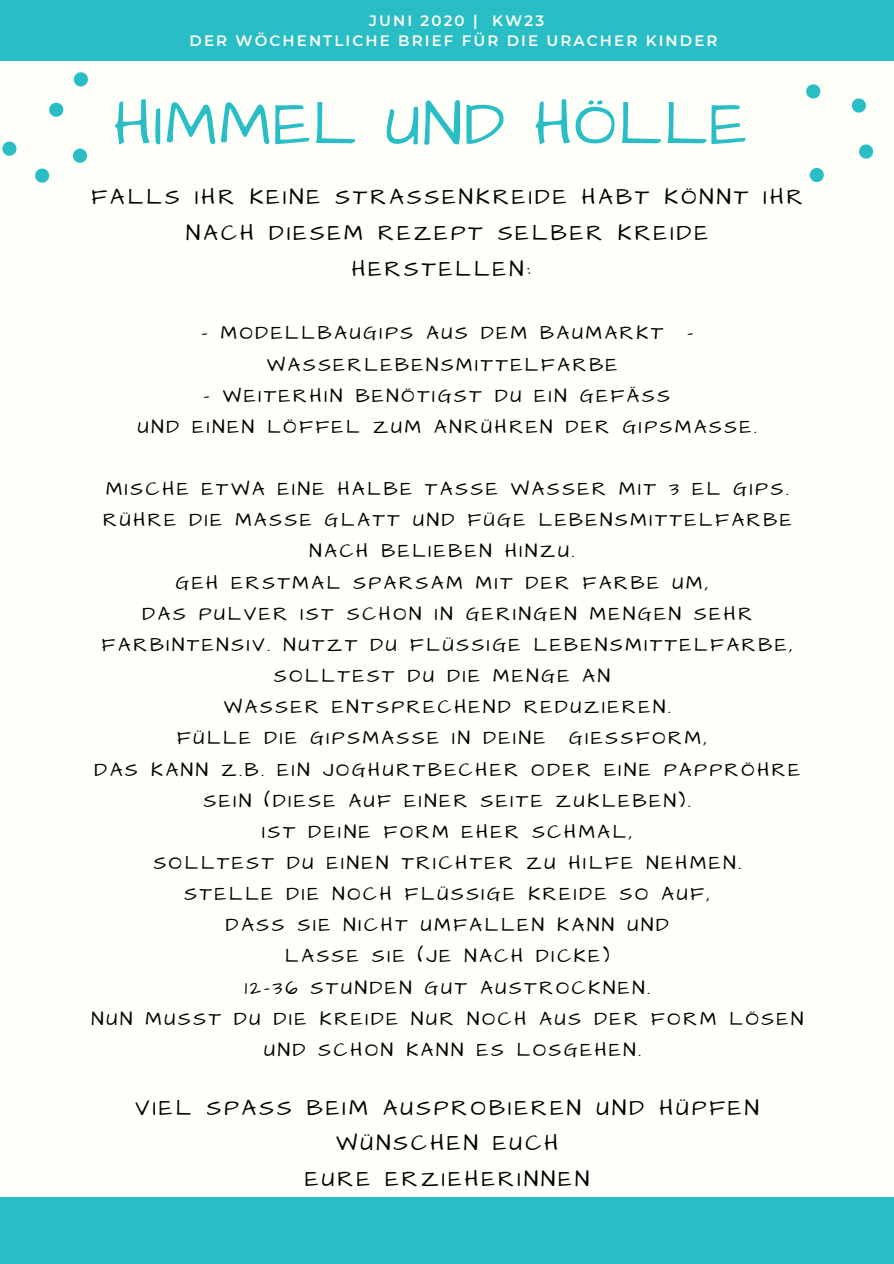
<style>
.page{position:relative;width:894px;height:1264px;background:#fff}
.page>*{position:absolute;margin:0;border:0;box-sizing:border-box;transform-origin:0 0}
.t1{font:63px "Architects Daughter";letter-spacing:.03em;color:#29bdc5}
.t2{font:22.5px/35.8px "Architects Daughter";letter-spacing:.14em;color:#000;text-align:center}
.t3{font:19.5px/31.2px "Architects Daughter";letter-spacing:.14em;color:#000;text-align:center}
.t4{font:600 15px/20.2px "Montserrat";letter-spacing:.14em;color:#fffff9;text-align:center}
</style>
<div class="page">
<div style="left:0;top:0;width:893px;height:1263px;background:#fffff9"></div>
<div style="left:0;top:0;width:893px;height:60px;background:#29bdc5"></div>
<svg style="left:2px;top:142px;width:14px;height:14px"></svg>
<svg style="left:73px;top:149px;width:14px;height:14px"></svg>
<svg style="left:74px;top:72px;width:14px;height:14px"></svg>
<svg style="left:49px;top:103px;width:14px;height:14px"></svg>
<svg style="left:35px;top:168px;width:14px;height:15px"></svg>
<svg style="left:859px;top:144px;width:13px;height:15px"></svg>
<svg style="left:806px;top:84px;width:14px;height:14px"></svg>
<svg style="left:851px;top:98px;width:14px;height:15px"></svg>
<svg style="left:809px;top:168px;width:14px;height:14px"></svg>
<div style="left:0;top:1197px;width:893px;height:66px;background:#29bdc5"></div>
<p class="t4" style="left:189px;top:10px;width:529px">JUNI 2020 | KW23<br>DER WÖCHENTLICHE BRIEF FÜR DIE URACHER KINDER</p>
<h1 class="t1" style="left:114px;top:82px;width:634px">HIMMEL UND HÖLLE</h1>
<p class="t2" style="left:91px;top:180px;width:712px">FALLS IHR KEINE STRASSENKREIDE HABT KÖNNT IHR<br>NACH DIESEM REZEPT SELBER KREIDE<br>HERSTELLEN:</p>
<p class="t3" style="left:201px;top:318px;width:493px">- MODELLBAUGIPS AUS DEM BAUMARKT -<br>WASSERLEBENSMITTELFARBE</p>
<p class="t3" style="left:138px;top:380px;width:620px;text-align:left;text-indent:66px">- WEITERHIN BENÖTIGST DU EIN GEFÄSS<br>UND EINEN LÖFFEL ZUM ANRÜHREN DER GIPSMASSE.</p>
<p class="t3" style="left:91px;top:474px;width:713px">MISCHE ETWA EINE HALBE TASSE WASSER MIT 3 EL GIPS.<br>RÜHRE DIE MASSE GLATT UND FÜGE LEBENSMITTELFARBE NACH BELIEBEN HINZU.<br>GEH ERSTMAL SPARSAM MIT DER FARBE UM,<br>DAS PULVER IST SCHON IN GERINGEN MENGEN SEHR FARBINTENSIV. NUTZT DU FLÜSSIGE LEBENSMITTELFARBE, SOLLTEST DU DIE MENGE AN<br>WASSER ENTSPRECHEND REDUZIEREN.<br>FÜLLE DIE GIPSMASSE IN DEINE GIESSFORM,<br>DAS KANN Z.B. EIN JOGHURTBECHER ODER EINE PAPPRÖHRE SEIN (DIESE AUF EINER SEITE ZUKLEBEN).<br>IST DEINE FORM EHER SCHMAL,<br>SOLLTEST DU EINEN TRICHTER ZU HILFE NEHMEN.<br>STELLE DIE NOCH FLÜSSIGE KREIDE SO AUF,<br>DASS SIE NICHT UMFALLEN KANN UND<br>LASSE SIE (JE NACH DICKE)<br>12-36 STUNDEN GUT AUSTROCKNEN.<br>NUN MUSST DU DIE KREIDE NUR NOCH AUS DER FORM LÖSEN UND SCHON KANN ES LOSGEHEN.</p>
<p class="t2" style="left:135px;top:1089px;width:624px">VIEL SPASS BEIM AUSPROBIEREN UND HÜPFEN<br>WÜNSCHEN EUCH<br>EURE ERZIEHERINNEN</p>
</div>
